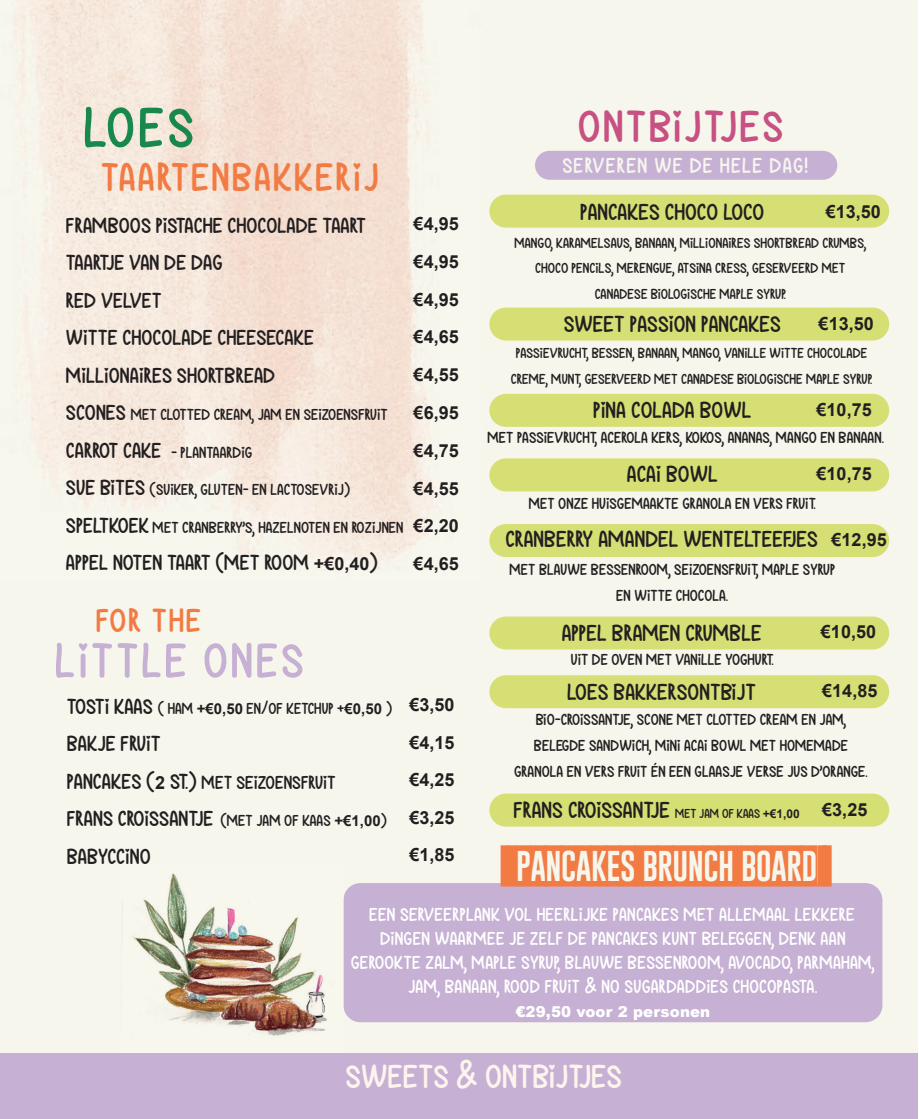
<style>
.page{position:relative;width:919px;height:1119px;background:#fff}
.page>*{position:absolute;margin:0;border:0;box-sizing:border-box;transform-origin:0 0}
.t1{font:59.25px "Christmas Love";color:#18884d}
.t2{font:51px "Christmas Love";letter-spacing:.05em;color:#c6b0d4}
.t3{font:46.5px "Christmas Love";letter-spacing:.05em;color:#c75182}
.t4{font:41.25px "Christmas Love";letter-spacing:.05em;color:#f27b43}
.t5{font:40.5px "Gobold Blocky";letter-spacing:-.03em;color:#f27b43}
.t6{font:34.5px "Christmas Love";color:#fdf4ee}
.t7{font:34.5px "Christmas Love";letter-spacing:.05em;color:#f27b43}
.t8{font:24px "Christmas Love";color:#231f20}
.t9{font:22.5px/37.5px "Christmas Love";color:#231f20}
.t10{font:22.5px "Christmas Love";letter-spacing:.05em;color:#f7f6ed}
.t11{font:19.5px/24px "Christmas Love";letter-spacing:.01em;color:#fff;text-align:center}
.t12{font:19.5px "Christmas Love";color:#231f20}
.t13{font:700 18px/37.8px "Arial";color:#231f20;text-align:justify}
.t14{font:16.5px/25.5px "Christmas Love";color:#231f20;text-align:center}
.t15{font:15px/25.5px "Christmas Love";color:#231f20;text-align:center}
.t16{font:900 15px "Arial";letter-spacing:.01em;color:#fff}
.s1{font-size:22.5px}
.s2{font-family:"Arial";font-weight:700;font-size:18px}
.s3{font-family:"Arial";font-weight:700;font-size:15px}
.s4{font-size:16.5px}
.s5{font-size:13.5px}
.s6{font-family:"Arial";font-weight:700;font-size:12px}
</style>
<div class="page">
<div style="left:0;top:0;width:917px;height:1064px;background:#f7f6ed"></div>
<div style="left:343px;top:882px;width:539px;height:140px;background:#c6b0d4;border-radius:17px"></div>
<img style="left:14px;top:0;width:467px;height:569px">
<div style="left:489px;top:394px;width:400px;height:33px;background:#d6df74;border-radius:16px"></div>
<div style="left:489px;top:458px;width:400px;height:33px;background:#d6df74;border-radius:16px"></div>
<div style="left:489px;top:524px;width:400px;height:33px;background:#d6df74;border-radius:16px"></div>
<div style="left:489px;top:675px;width:400px;height:33px;background:#d6df74;border-radius:16px"></div>
<div style="left:489px;top:793px;width:400px;height:33px;background:#d6df74;border-radius:16px"></div>
<div style="left:489px;top:616px;width:400px;height:33px;background:#d6df74;border-radius:16px"></div>
<div style="left:489px;top:195px;width:400px;height:32px;background:#d6df74;border-radius:16px"></div>
<div style="left:489px;top:307px;width:400px;height:33px;background:#d6df74;border-radius:16px"></div>
<img style="left:122px;top:873px;width:205px;height:163px">
<img style="left:343px;top:898px;width:1px;height:108px">
<div style="left:0;top:1053px;width:917px;height:65px;background:#c6b0d4"></div>
<div style="left:535px;top:151px;width:302px;height:29px;background:#c6b0d4;border-radius:14px"></div>
<h1 class="t1" style="left:83px;top:95px;width:112px">LOES</h1>
<h3 class="t4" style="left:101px;top:154px;width:279px">TAARTENBAKKERIJ</h3>
<h3 class="t9" style="left:66px;top:206px;width:302px">FRAMBOOS PISTACHE CHOCOLADE TAART<br>TAARTJE VAN DE DAG<br>RED VELVET<br>WITTE CHOCOLADE CHEESECAKE<br>MILLIONAIRES SHORTBREAD</h3>
<p class="t14" style="left:66px;top:402px;width:323px"><span class="s1">SCONES</span> MET CLOTTED CREAM, JAM EN SEIZOENSFRUIT</p>
<p class="t14" style="left:66px;top:439px;width:188px"><span class="s1">CARROT CAKE</span> - PLANTAARDIG</p>
<p class="t14" style="left:66px;top:477px;width:285px"><span class="s1">SUE BITES</span> (SUIKER, GLUTEN- EN LACTOSEVRIJ)</p>
<p class="t14" style="left:66px;top:514px;width:339px"><span class="s1">SPELTKOEK</span> MET CRANBERRY’S, HAZELNOTEN EN ROZIJNEN</p>
<h3 class="t9" style="left:66px;top:544px;width:313px">APPEL NOTEN TAART (MET ROOM <span class="s2">+€0,40</span>)</h3>
<p class="t13" style="left:413px;top:205px;width:47px">€4,95 €4,95 €4,95 €4,65 €4,55 €6,95 €4,75 €4,55 €2,20 €4,65</p>
<h3 class="t7" style="left:96px;top:601px;width:107px">FOR THE</h3>
<h2 class="t2" style="left:55px;top:632px;width:251px">LITTLE ONES</h2>
<p class="t14" style="left:67px;top:695px;width:327px"><span class="s1">TOSTI KAAS</span> ( HAM <span class="s3">+€0,50</span> EN/OF KETCHUP +<span class="s3">€0,50</span> )</p>
<h3 class="t9" style="left:67px;top:725px;width:95px">BAKJE FRUIT</h3>
<p class="t12" style="left:67px;top:771px;width:270px"><span class="s1">PANCAKES (</span><span class="s2">2</span> <span class="s1">ST.)</span> MET SEIZOENSFRUIT</p>
<h3 class="t9" style="left:67px;top:800px;width:321px">FRANS CROISSANTJE <span class="s4">(MET JAM OF KAAS</span> <span class="s3">+€1,00</span><span class="s4">)<br></span>BABYCCINO</h3>
<p class="t13" style="left:409px;top:686px;width:47px">€3,50 €4,15 €4,25 €3,25 €1,85</p>
<h3 class="t3" style="left:578px;top:101px;width:207px">ONTBIJTJES</h3>
<h3 class="t10" style="left:562px;top:153px;width:247px">SERVEREN WE DE HELE DAG!</h3>
<h3 class="t8" style="left:580px;top:198px;width:186px">PANCAKES CHOCO LOCO</h3>
<p class="t15" style="left:514px;top:230px;width:353px">MANGO, KARAMELSAUS, BANAAN, MILLIONAIRES SHORTBREAD CRUMBS,<br>CHOCO PENCILS, MERENGUE, ATSINA CRESS, GESERVEERD MET<br>CANADESE BIOLOGISCHE MAPLE SYRUP.</p>
<p class="t13" style="left:825px;top:193px;width:57px">€13,50</p>
<h3 class="t8" style="left:563px;top:310px;width:219px">SWEET PASSION PANCAKES</h3>
<p class="t13" style="left:818px;top:305px;width:57px">€13,50</p>
<p class="t15" style="left:510px;top:341px;width:363px">PASSIEVRUCHT, BESSEN, BANAAN, MANGO, VANILLE WITTE CHOCOLADE<br>CREME, MUNT, GESERVEERD MET CANADESE BIOLOGISCHE MAPLE SYRUP.</p>
<h3 class="t8" style="left:593px;top:397px;width:160px">PINA COLADA BOWL</h3>
<p class="t13" style="left:816px;top:392px;width:57px">€10,75</p>
<p class="t14" style="left:487px;top:425px;width:398px">MET PASSIEVRUCHT, ACEROLA KERS, KOKOS, ANANAS, MANGO EN BANAAN.</p>
<h3 class="t8" style="left:627px;top:460px;width:92px">ACAI BOWL</h3>
<p class="t13" style="left:816px;top:455px;width:57px">€10,75</p>
<p class="t14" style="left:528px;top:491px;width:289px">MET ONZE HUISGEMAAKTE GRANOLA EN VERS FRUIT.</p>
<h3 class="t8" style="left:505px;top:526px;width:314px">CRANBERRY AMANDEL WENTELTEEFJES</h3>
<p class="t13" style="left:831px;top:521px;width:57px">€12,95</p>
<p class="t14" style="left:509px;top:557px;width:327px">MET BLAUWE BESSENROOM, SEIZOENSFRUIT, MAPLE SYRUP<br>EN WITTE CHOCOLA.</p>
<h3 class="t8" style="left:561px;top:619px;width:201px">APPEL BRAMEN CRUMBLE</h3>
<p class="t14" style="left:571px;top:647px;width:204px">UIT DE OVEN MET VANILLE YOGHURT.</p>
<h3 class="t8" style="left:567px;top:678px;width:190px">LOES BAKKERSONTBIJT</h3>
<p class="t13" style="left:820px;top:613px;width:57px">€10,50</p>
<p class="t13" style="left:822px;top:672px;width:57px">€14,85</p>
<p class="t14" style="left:514px;top:707px;width:355px">BIO-CROISSANTJE, SCONE MET CLOTTED CREAM EN JAM,<br>BELEGDE SANDWICH, MINI ACAI BOWL MET HOMEMADE<br>GRANOLA EN VERS FRUIT ÉN EEN GLAASJE VERSE JUS D’ORANGE.</p>
<h3 class="t8" style="left:513px;top:796px;width:287px">FRANS CROISSANTJE <span class="s5">MET JAM OF KAAS</span> <span class="s6">+€1,00</span></h3>
<p class="t13" style="left:822px;top:791px;width:47px">€3,25</p>
<h3 class="t5" style="left:515px;top:839px;width:303px">PANCAKES BRUNCH BOARD</h3>
<p class="t11" style="left:351px;top:902px;width:525px">EEN SERVEERPLANK VOL HEERLIJKE PANCAKES MET ALLEMAAL LEKKERE DINGEN WAARMEE JE ZELF DE PANCAKES KUNT BELEGGEN, DENK AAN GEROOKTE ZALM, MAPLE SYRUP, BLAUWE BESSENROOM, AVOCADO, PARMAHAM, JAM, BANAAN, ROOD FRUIT &amp; NO SUGARDADDIES CHOCOPASTA.</p>
<p class="t16" style="left:515px;top:1000px;width:196px">€29,50 voor 2 personen</p>
<h3 class="t6" style="left:345px;top:1057px;width:278px">SWEETS &amp; ONTBIJTJES</h3>
</div>
